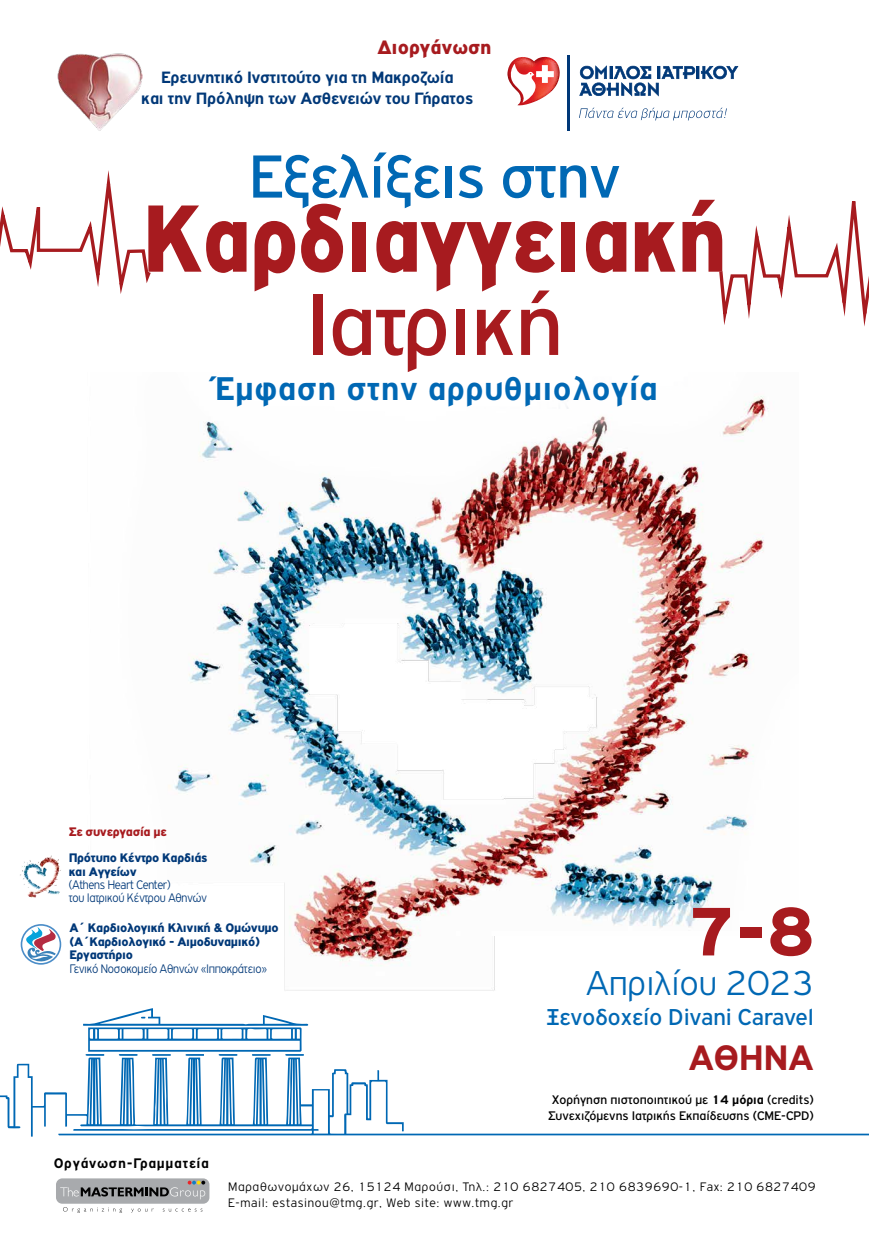
<style>
.page{position:relative;width:869px;height:1241px;background:#fff}
.page>*{position:absolute;margin:0;border:0;box-sizing:border-box;transform-origin:0 0}
.t1{font:900 101.67px "PF Highway Gothic";letter-spacing:-.01em;color:#a71b1f;scale:.91 1}
.t2{font:92.4px "PF Highway Gothic";letter-spacing:-.01em;color:#a71b1f}
.t3{font:900 72.98px "PF Highway Gothic";color:#a71b1f}
.t4{font:64.66px "PF Highway Gothic";letter-spacing:-.01em;color:#0068b4}
.t5{font:700 37.71px "PF Highway Gothic";color:#a71b1f}
.t6{font:300 36.75px "PF Highway Gothic";color:#0068b4}
.t7{font:700 35px "PF Highway Gothic";letter-spacing:.02em;color:#0068b4}
.t8{font:24.5px "PF Highway Gothic";color:#0068b4}
.t9{font:900 20.74px "PF Highway Gothic";color:#a71b1f}
.t10{font:700 17.5px/21px "PF Highway Gothic";letter-spacing:-.01em;color:#003878;text-align:center}
.t11{font:700 14.79px "PF Highway Gothic";letter-spacing:.05em;color:#000}
.t12{font:13.3px/15.9px "PF Highway Gothic";color:#000}
.t13{font:900 13.21px/13.5px "PF Highway Gothic";letter-spacing:-.02em;color:#003878}
.t14{font:300 13.21px/13.5px "PF Highway Gothic";letter-spacing:-.02em;color:#003878;scale:.92 1}
.t15{font:900 13.21px "PF Highway Gothic";letter-spacing:-.02em;color:#a71b1f}
.t16{font:300 13.12px/15.8px "PF Highway Gothic";letter-spacing:.05em;color:#000}
.s1{font-weight:700}
</style>
<div class="page">
<img style="left:90px;top:396px;width:679px;height:595px">
<svg style="left:0;top:1057px;width:868px;height:80px"></svg>
<svg style="left:83px;top:1008px;width:225px;height:47px"></svg>
<img style="left:58px;top:54px;width:84px;height:77px">
<svg style="left:579px;top:65px;width:159px;height:31px"></svg>
<svg style="left:579px;top:108px;width:147px;height:13px"></svg>
<svg style="left:507px;top:57px;width:52px;height:48px"></svg>
<hr style="left:566px;top:55px;width:3px;height:75px;background:#003878">
<div style="left:56px;top:1178px;width:153px;height:25px;background:#a8aaad;border-radius:6px"></div>
<svg style="left:63px;top:1207px;width:59px;height:5px"></svg>
<svg style="left:131px;top:1208px;width:23px;height:4px"></svg>
<svg style="left:163px;top:1208px;width:39px;height:3px"></svg>
<svg style="left:60px;top:1180px;width:145px;height:19px"></svg>
<svg style="left:0;top:170px;width:151px;height:124px"></svg>
<svg style="left:719px;top:201px;width:149px;height:126px"></svg>
<svg style="left:19px;top:921px;width:44px;height:45px"></svg>
<svg style="left:21px;top:923px;width:40px;height:41px"></svg>
<img style="left:20px;top:855px;width:41px;height:43px">
<h3 class="t9" style="left:377px;top:35px;width:116px">Διοργάνωση</h3>
<h3 class="t10" style="left:141px;top:67px;width:333px">Ερευνητικό Ινστιτούτο για τη Μακροζωία<br>και την Πρόληψη των Ασθενειών του Γήρατος</h3>
<h3 class="t4" style="left:249px;top:142px;width:373px">Εξελίξεις στην</h3>
<h1 class="t1" style="left:142px;top:182px;width:644px">Καρδιαγγειακή</h1>
<h2 class="t2" style="left:305px;top:275px;width:259px">Ιατρική</h2>
<h3 class="t7" style="left:215px;top:369px;width:444px">Έμφαση στην αρρυθμιολογία</h3>
<p class="t15" style="left:69px;top:823px;width:99px">Σε συνεργασία με</p>
<p class="t13" style="left:69px;top:850px;width:140px">Πρότυπο Κέντρο Καρδιάς και Αγγείων</p>
<p class="t14" style="left:69px;top:877px;width:152px">(Athens Heart Center)<br>του Ιατρικού Κέντρου Αθηνών</p>
<p class="t13" style="left:69px;top:921px;width:211px">A΄ Καρδιολογική Κλινική &amp; Ομώνυμο (Α΄Καρδιολογικό - Αιμοδυναμικό)<br>Εργαστήριο</p>
<p class="t14" style="left:69px;top:961px;width:216px">Γενικό Νοσοκομείο Αθηνών «Ιπποκράτειο»</p>
<p class="t11" style="left:54px;top:1154px;width:157px">Οργάνωση-Γραµµ ατεία</p>
<h3 class="t3" style="left:687px;top:890px;width:128px">7-8</h3>
<h3 class="t6" style="left:585px;top:963px;width:230px">Απριλίου 2023</h3>
<h3 class="t8" style="left:546px;top:1004px;width:269px">Ξενοδοχείο Divani Caravel</h3>
<h3 class="t5" style="left:688px;top:1036px;width:127px">ΑΘΗΝΑ</h3>
<p class="t12" style="left:547px;top:1091px;width:267px">Χορήγηση πιστοποιητικού με <span class="s1">14 μόρια</span> (credits)<br>Συνεχιζόμενης Ιατρικής Εκπαίδευσης (CME-CPD)</p>
<p class="t16" style="left:228px;top:1178px;width:588px">Μαραθωνοµάχων 26, 15124 Μαρούσι, Τηλ.: 210 6827405, 210 6839690-1, Fax: 210 6827409<br>E-mail: estasinou@tmg.gr, Web site: www.tmg.gr</p>
</div>
